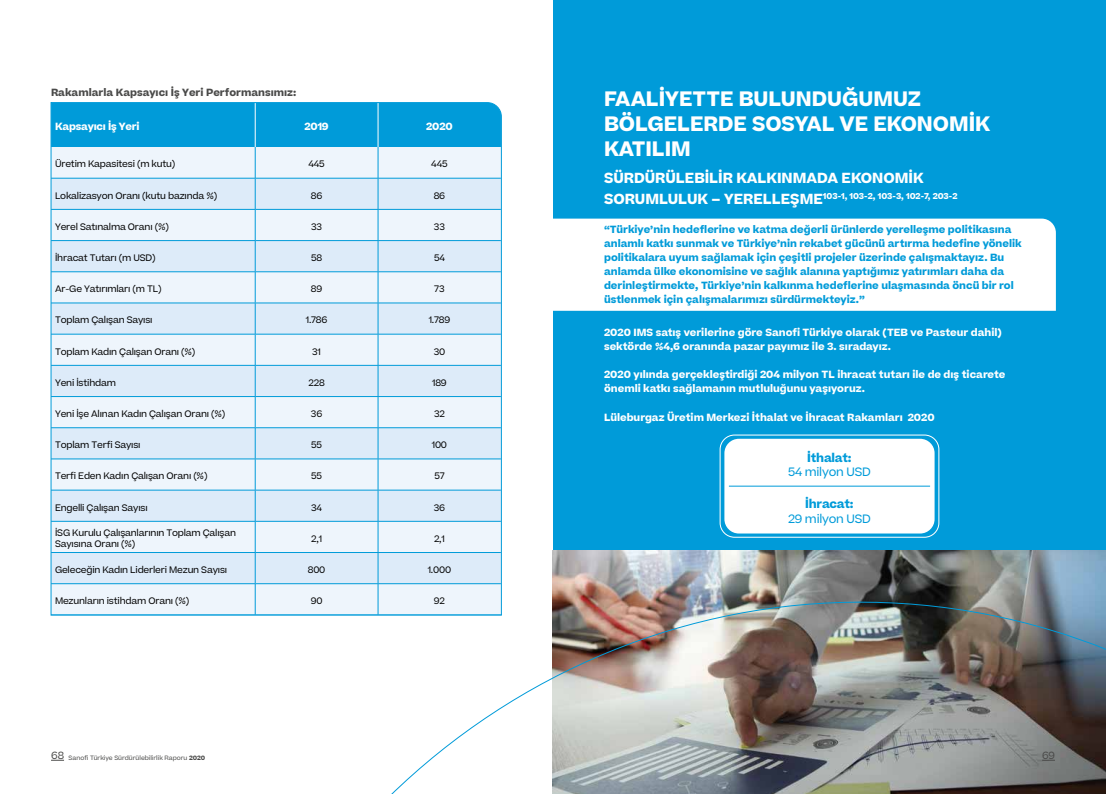
<style>
.page{position:relative;width:1106px;height:794px;background:#fff}
.page>*{position:absolute;margin:0;border:0;box-sizing:border-box;transform-origin:0 0}
.t1{font:700 20px/25px "Beatrice";color:#fff}
.t2{font:700 14px "Beatrice";color:#fff}
.t3{font:11.6px "Beatrice";letter-spacing:-.02em;color:#009bd9}
.t4{font:700 11.6px "Beatrice";letter-spacing:-.02em;color:#009bd9}
.t5{font:700 10px/14px "Beatrice";color:#009bd9}
.t6{font:700 10px/14px "Beatrice";color:#fff}
.t7{font:700 10px "Beatrice";color:#4a4a49}
.t8{font:700 10px "Beatrice";letter-spacing:-.02em;color:#fff}
.t9{font:10px "Beatrice";color:#4a4a49}
.t10{font:9px/11px "Beatrice";letter-spacing:-.02em;color:#000}
.t11{font:700 8.2px "Beatrice";letter-spacing:-.005em;color:#fff}
.t12{font:6px "Beatrice";color:#4a4a49}
.s1{font-size:14px}
.s2{font-weight:700}
</style>
<div class="page">
<div style="left:553px;top:0;width:553px;height:794px;background:#009bd9"></div>
<div style="left:553px;top:219px;width:502px;height:92px;background:#fff"></div>
<div style="left:724px;top:439px;width:210px;height:94px;background:#fff;border-radius:14px"></div>
<div style="left:719px;top:434px;width:220px;height:104px;border:1px solid #fff;border-radius:14px"></div>
<hr style="left:729px;top:486px;width:201px;height:1px;background:#009bd9">
<svg style="left:50px;top:102px;width:452px;height:514px;background:#c7e5f6"></svg>
<img style="left:188px;top:543px;width:918px;height:251px">
<svg style="left:1042px;top:760px;width:12px;height:1px"></svg>
<svg style="left:51px;top:760px;width:13px;height:1px"></svg>
<p class="t7" style="left:51px;top:85px;width:247px">Rakamlarla Kapsayıcı İş Yeri Performansımız:</p>
<p class="t8" style="left:55px;top:120px;width:86px">Kapsayıcı İş Yeri</p>
<p class="t6" style="left:304px;top:119px;width:26px">2019</p>
<p class="t6" style="left:426px;top:119px;width:28px">2020</p>
<p class="t10" style="left:55px;top:158px;width:122px">Üretim Kapasitesi (m kutu)</p>
<p class="t10" style="left:308px;top:158px;width:18px">445</p>
<p class="t10" style="left:431px;top:158px;width:18px">445</p>
<p class="t10" style="left:55px;top:190px;width:164px">Lokalizasyon Oranı (kutu bazında %)</p>
<p class="t10" style="left:311px;top:190px;width:13px">86</p>
<p class="t10" style="left:434px;top:190px;width:13px">86</p>
<p class="t10" style="left:55px;top:221px;width:115px">Yerel Satınalma Oranı (%)</p>
<p class="t10" style="left:311px;top:221px;width:12px">33</p>
<p class="t10" style="left:434px;top:221px;width:12px">33</p>
<p class="t10" style="left:55px;top:252px;width:102px">İhracat Tutarı (m USD)</p>
<p class="t10" style="left:311px;top:252px;width:13px">58</p>
<p class="t10" style="left:434px;top:252px;width:12px">54</p>
<p class="t10" style="left:55px;top:283px;width:108px">Ar-Ge Yatırımları (m TL)</p>
<p class="t10" style="left:311px;top:283px;width:13px">89</p>
<p class="t10" style="left:434px;top:283px;width:12px">73</p>
<p class="t10" style="left:55px;top:314px;width:99px">Toplam Çalışan Sayısı</p>
<p class="t10" style="left:306px;top:314px;width:23px">1.786</p>
<p class="t10" style="left:429px;top:314px;width:23px">1.789</p>
<p class="t10" style="left:55px;top:346px;width:142px">Toplam Kadın Çalışan Oranı (%)</p>
<p class="t10" style="left:312px;top:346px;width:10px">31</p>
<p class="t10" style="left:434px;top:346px;width:13px">30</p>
<p class="t10" style="left:55px;top:377px;width:62px">Yeni İstihdam</p>
<p class="t10" style="left:308px;top:377px;width:18px">228</p>
<p class="t10" style="left:432px;top:377px;width:16px">189</p>
<p class="t10" style="left:55px;top:408px;width:172px">Yeni İşe Alınan Kadın Çalışan Oranı (%)</p>
<p class="t10" style="left:311px;top:408px;width:13px">36</p>
<p class="t10" style="left:434px;top:408px;width:12px">32</p>
<p class="t10" style="left:55px;top:439px;width:87px">Toplam Terfi Sayısı</p>
<p class="t10" style="left:311px;top:439px;width:12px">55</p>
<p class="t10" style="left:432px;top:439px;width:17px">100</p>
<p class="t10" style="left:55px;top:470px;width:154px">Terfi Eden Kadın Çalışan Oranı (%)</p>
<p class="t10" style="left:311px;top:470px;width:12px">55</p>
<p class="t10" style="left:434px;top:470px;width:12px">57</p>
<p class="t10" style="left:55px;top:502px;width:94px">Engelli Çalışan Sayısı</p>
<p class="t10" style="left:311px;top:502px;width:12px">34</p>
<p class="t10" style="left:434px;top:502px;width:13px">36</p>
<p class="t10" style="left:55px;top:527px;width:182px">İSG Kurulu Çalışanlarının Toplam Çalışan<br>Sayısına Oranı (%)</p>
<p class="t10" style="left:311px;top:533px;width:12px">2,1</p>
<p class="t10" style="left:434px;top:533px;width:12px">2,1</p>
<p class="t10" style="left:55px;top:564px;width:174px">Geleceğin Kadın Liderleri Mezun Sayısı</p>
<p class="t10" style="left:308px;top:564px;width:19px">800</p>
<p class="t10" style="left:428px;top:564px;width:25px">1.000</p>
<p class="t10" style="left:55px;top:595px;width:136px">Mezunların istihdam Oranı (%)</p>
<p class="t10" style="left:311px;top:595px;width:13px">90</p>
<p class="t10" style="left:434px;top:595px;width:13px">92</p>
<h1 class="t1" style="left:604px;top:86px;width:388px">FAALİYETTE BULUNDUĞUMUZ<br>BÖLGELERDE SOSYAL VE EKONOMİK<br>KATILIM</h1>
<h2 class="t2" style="left:604px;top:168px;width:321px">SÜRDÜRÜLEBİLİR KALKINMADA EKONOMİK</h2>
<p class="t11" style="left:604px;top:191px;width:355px"><span class="s1">SORUMLULUK – YERELLEŞME</span>103-1, 103-2, 103-3, 102-7, 203-2</p>
<p class="t5" style="left:604px;top:222px;width:419px">“Türkiye’nin hedeflerine ve katma değerli ürünlerde yerelleşme politikasına anlamlı katkı sunmak ve Türkiye’nin rekabet gücünü artırma hedefine yönelik politikalara uyum sağlamak için çeşitli projeler üzerinde çalışmaktayız. Bu anlamda ülke ekonomisine ve sağlık alanına yaptığımız yatırımları daha da derinleştirmekte, Türkiye’nin kalkınma hedeflerine ulaşmasında öncü bir rol üstlenmek için çalışmalarımızı sürdürmekteyiz.”</p>
<p class="t6" style="left:604px;top:325px;width:399px">2020 IMS satış verilerine göre Sanofi Türkiye olarak (TEB ve Pasteur dahil) sektörde %4,6 oranında pazar payımız ile 3. sıradayız.</p>
<p class="t6" style="left:604px;top:368px;width:403px">2020 yılında gerçekleştirdiği 204 milyon TL ihracat tutarı ile de dış ticarete önemli katkı sağlamanın mutluluğunu yaşıyoruz.</p>
<p class="t6" style="left:604px;top:410px;width:332px">Lüleburgaz Üretim Merkezi İthalat ve İhracat Rakamları 2020</p>
<p class="t4" style="left:807px;top:450px;width:46px">İthalat:</p>
<p class="t3" style="left:788px;top:464px;width:84px">54 milyon USD</p>
<p class="t4" style="left:805px;top:496px;width:50px">İhracat:</p>
<p class="t3" style="left:788px;top:511px;width:84px">29 milyon USD</p>
<p class="t12" style="left:51px;top:754px;width:156px"><sup>68</sup> Sanofi Türkiye Sürdürülebilirlik Raporu <span class="s2">2020</span></p>
<p class="t9" style="left:1042px;top:749px;width:14px">69</p>
</div>
